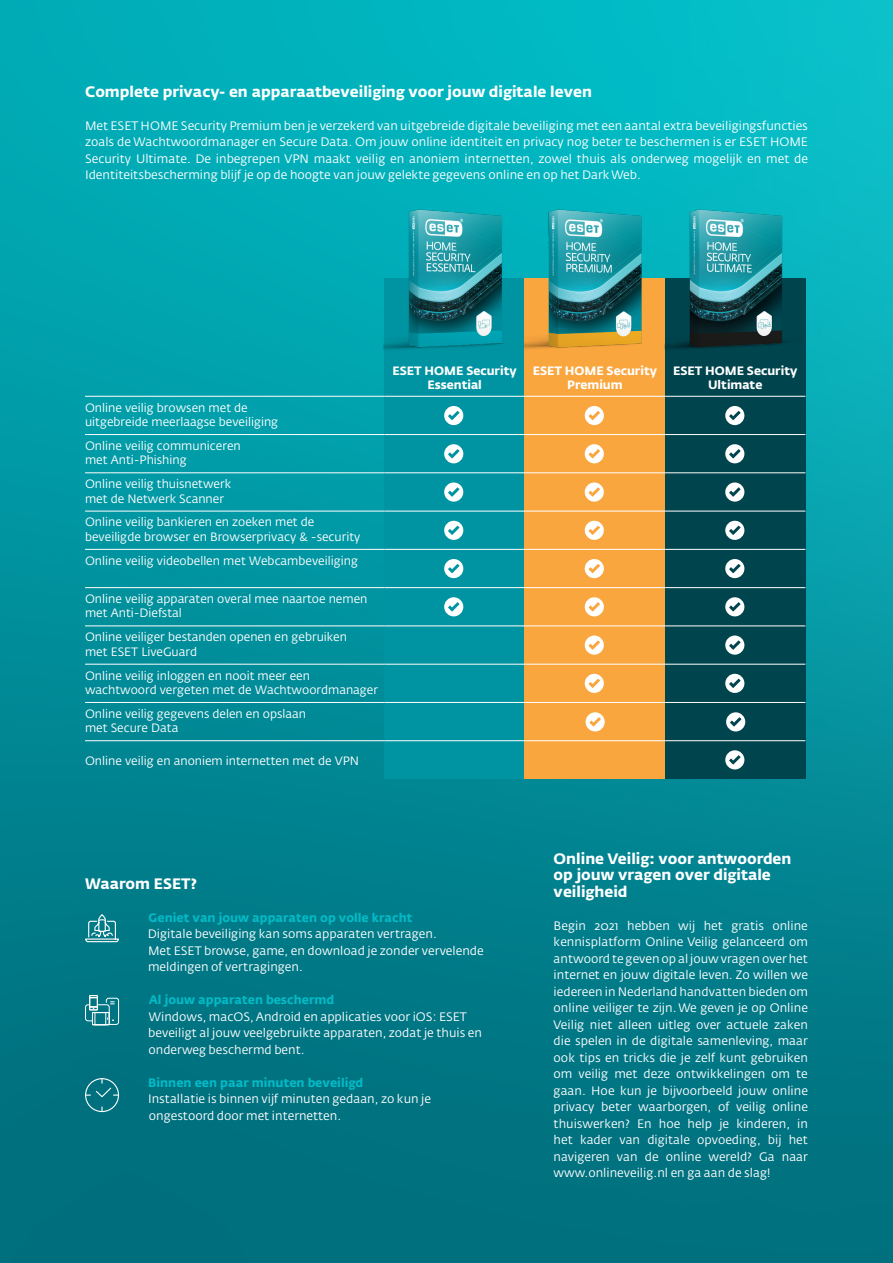
<style>
.page{position:relative;width:893px;height:1263px;background:#fff}
.page>*{position:absolute;margin:0;border:0;box-sizing:border-box;transform-origin:0 0}
.t1{font:700 15px/16.5px "Fedra Sans Alt Pro";color:#fff}
.t2{font:12.15px/16.5px "Fedra Sans Alt Pro";color:#fff}
.t3{font:700 12.15px "Fedra Sans Alt Pro";color:#03bac6}
.t4{font:12px/14.4px "Fedra Sans Alt Pro Book LF";color:#fff}
.t5{font:12px/14.4px "Fedra Sans Alt Pro Bold LF";color:#fff;text-align:center}
</style>
<div class="page">
<img style="left:0;top:0;width:893px;height:1263px">
<div style="left:384px;top:278px;width:140px;height:501px;background:#0094a2"></div>
<div style="left:524px;top:278px;width:141px;height:501px;background:#faa63f"></div>
<div style="left:665px;top:278px;width:140px;height:501px;background:#00444e"></div>
<hr style="left:85px;top:396px;width:299px;height:1px;background:#fff">
<hr style="left:384px;top:396px;width:141px;height:1px;background:#fff">
<hr style="left:525px;top:396px;width:140px;height:1px;background:#fff">
<hr style="left:665px;top:396px;width:140px;height:1px;background:#fff">
<hr style="left:85px;top:434px;width:299px;height:1px;background:#fff">
<hr style="left:384px;top:434px;width:141px;height:1px;background:#fff">
<hr style="left:525px;top:434px;width:140px;height:1px;background:#fff">
<hr style="left:665px;top:434px;width:140px;height:1px;background:#fff">
<hr style="left:85px;top:472px;width:299px;height:1px;background:#fff">
<hr style="left:384px;top:472px;width:141px;height:1px;background:#fff">
<hr style="left:525px;top:472px;width:140px;height:1px;background:#fff">
<hr style="left:665px;top:472px;width:140px;height:1px;background:#fff">
<hr style="left:85px;top:511px;width:299px;height:1px;background:#fff">
<hr style="left:384px;top:511px;width:141px;height:1px;background:#fff">
<hr style="left:525px;top:511px;width:140px;height:1px;background:#fff">
<hr style="left:665px;top:511px;width:140px;height:1px;background:#fff">
<hr style="left:85px;top:549px;width:299px;height:1px;background:#fff">
<hr style="left:384px;top:549px;width:141px;height:1px;background:#fff">
<hr style="left:525px;top:549px;width:140px;height:1px;background:#fff">
<hr style="left:665px;top:549px;width:140px;height:1px;background:#fff">
<hr style="left:85px;top:587px;width:299px;height:1px;background:#fff">
<hr style="left:384px;top:587px;width:141px;height:1px;background:#fff">
<hr style="left:525px;top:587px;width:140px;height:1px;background:#fff">
<hr style="left:665px;top:587px;width:140px;height:1px;background:#fff">
<hr style="left:85px;top:625px;width:299px;height:1px;background:#fff">
<hr style="left:384px;top:625px;width:141px;height:1px;background:#fff">
<hr style="left:525px;top:625px;width:140px;height:1px;background:#fff">
<hr style="left:665px;top:625px;width:140px;height:1px;background:#fff">
<hr style="left:85px;top:664px;width:299px;height:1px;background:#fff">
<hr style="left:384px;top:664px;width:141px;height:1px;background:#fff">
<hr style="left:525px;top:664px;width:140px;height:1px;background:#fff">
<hr style="left:665px;top:664px;width:140px;height:1px;background:#fff">
<hr style="left:85px;top:702px;width:299px;height:1px;background:#fff">
<hr style="left:384px;top:702px;width:141px;height:1px;background:#fff">
<hr style="left:525px;top:702px;width:140px;height:1px;background:#fff">
<hr style="left:665px;top:702px;width:140px;height:1px;background:#fff">
<hr style="left:85px;top:740px;width:299px;height:1px;background:#fff">
<hr style="left:384px;top:740px;width:141px;height:1px;background:#fff">
<hr style="left:525px;top:740px;width:140px;height:1px;background:#fff">
<hr style="left:665px;top:740px;width:140px;height:1px;background:#fff">
<svg style="left:725px;top:406px;width:19px;height:19px"></svg>
<svg style="left:585px;top:406px;width:19px;height:19px"></svg>
<svg style="left:444px;top:406px;width:19px;height:19px"></svg>
<svg style="left:725px;top:482px;width:19px;height:20px"></svg>
<svg style="left:585px;top:482px;width:19px;height:20px"></svg>
<svg style="left:444px;top:482px;width:19px;height:20px"></svg>
<svg style="left:725px;top:559px;width:19px;height:19px"></svg>
<svg style="left:585px;top:559px;width:19px;height:19px"></svg>
<svg style="left:444px;top:559px;width:19px;height:19px"></svg>
<svg style="left:725px;top:635px;width:19px;height:20px"></svg>
<svg style="left:585px;top:635px;width:19px;height:20px"></svg>
<svg style="left:726px;top:712px;width:19px;height:19px"></svg>
<svg style="left:586px;top:712px;width:19px;height:19px"></svg>
<svg style="left:725px;top:750px;width:19px;height:19px"></svg>
<svg style="left:725px;top:444px;width:19px;height:19px"></svg>
<svg style="left:585px;top:444px;width:19px;height:19px"></svg>
<svg style="left:444px;top:444px;width:19px;height:19px"></svg>
<svg style="left:725px;top:521px;width:19px;height:19px"></svg>
<svg style="left:585px;top:521px;width:19px;height:19px"></svg>
<svg style="left:444px;top:521px;width:19px;height:19px"></svg>
<svg style="left:725px;top:597px;width:19px;height:19px"></svg>
<svg style="left:585px;top:597px;width:19px;height:19px"></svg>
<svg style="left:444px;top:597px;width:19px;height:19px"></svg>
<svg style="left:725px;top:674px;width:19px;height:19px"></svg>
<svg style="left:585px;top:674px;width:19px;height:19px"></svg>
<img style="left:384px;top:195px;width:140px;height:155px">
<img style="left:665px;top:195px;width:140px;height:154px">
<img style="left:524px;top:196px;width:141px;height:154px">
<svg style="left:84px;top:913px;width:36px;height:30px"></svg>
<div style="left:89px;top:995px;width:9px;height:15px;border:1px solid #fff"></div>
<svg style="left:85px;top:997px;width:35px;height:29px"></svg>
<div style="left:85px;top:1078px;width:34px;height:34px;border:1px solid #fff;border-radius:50%"></div>
<svg style="left:86px;top:1077px;width:32px;height:36px"></svg>
<p class="t1" style="left:85px;top:83px;width:508px">Complete privacy- en apparaatbeveiliging voor jouw digitale leven</p>
<p class="t2" style="left:85px;top:117px;width:724px;text-align:justify">Met ESET HOME Security Premium ben je verzekerd van uitgebreide digitale beveiliging met een aantal extra beveiligingsfuncties zoals de Wachtwoordmanager en Secure Data. Om jouw online identiteit en privacy nog beter te beschermen is er ESET HOME Security Ultimate. De inbegrepen VPN maakt veilig en anoniem internetten, zowel thuis als onderweg mogelijk en met de Identiteitsbescherming blijf je op de hoogte van jouw gelekte gegevens online en op het Dark Web.</p>
<p class="t4" style="left:85px;top:400px;width:195px">Online veilig browsen met de uitgebreide meerlaagse beveiliging</p>
<p class="t4" style="left:85px;top:438px;width:157px">Online veilig communiceren met Anti-Phishing</p>
<p class="t4" style="left:85px;top:476px;width:148px">Online veilig thuisnetwerk met de Netwerk Scanner</p>
<p class="t4" style="left:85px;top:515px;width:277px">Online veilig bankieren en zoeken met de beveiligde browser en Browserprivacy &amp; -security</p>
<p class="t4" style="left:85px;top:553px;width:274px">Online veilig videobellen met Webcambeveiliging</p>
<p class="t4" style="left:85px;top:591px;width:284px">Online veilig apparaten overal mee naartoe nemen met Anti-Diefstal</p>
<p class="t4" style="left:85px;top:629px;width:263px">Online veiliger bestanden openen en gebruiken met ESET LiveGuard</p>
<p class="t4" style="left:85px;top:668px;width:295px">Online veilig inloggen en nooit meer een wachtwoord vergeten met de Wachtwoordmanager</p>
<p class="t4" style="left:85px;top:706px;width:222px">Online veilig gegevens delen en opslaan met Secure Data</p>
<p class="t4" style="left:85px;top:753px;width:276px">Online veilig en anoniem internetten met de VPN</p>
<p class="t5" style="left:393px;top:362px;width:126px">ESET HOME Security<br>Essential</p>
<p class="t5" style="left:533px;top:362px;width:126px">ESET HOME Security<br>Premium</p>
<p class="t5" style="left:673px;top:362px;width:126px">ESET HOME Security<br>Ultimate</p>
<p class="t1" style="left:85px;top:875px;width:113px">Waarom ESET?</p>
<p class="t3" style="left:149px;top:910px;width:265px">Geniet van jouw apparaten op volle kracht</p>
<p class="t2" style="left:148px;top:926px;width:337px">Digitale beveiliging kan soms apparaten vertragen.<br>Met ESET browse, game, en download je zonder vervelende meldingen of vertragingen.</p>
<p class="t3" style="left:149px;top:992px;width:187px">Al jouw apparaten beschermd</p>
<p class="t2" style="left:148px;top:1008px;width:335px">Windows, macOS, Android en applicaties voor iOS: ESET beveiligt al jouw veelgebruikte apparaten, zodat je thuis en onderweg beschermd bent.</p>
<p class="t3" style="left:148px;top:1075px;width:217px">Binnen een paar minuten beveiligd</p>
<p class="t2" style="left:148px;top:1091px;width:284px">Installatie is binnen vijf minuten gedaan, zo kun je ongestoord door met internetten.</p>
<p class="t1" style="left:554px;top:850px;width:239px">Online Veilig: voor antwoorden op jouw vragen over digitale veiligheid</p>
<p class="t2" style="left:554px;top:917px;width:256px;text-align:justify">Begin 2021 hebben wij het gratis online kennisplatform Online Veilig gelanceerd om antwoord te geven op al jouw vragen over het internet en jouw digitale leven. Zo willen we iedereen in Nederland handvatten bieden om online veiliger te zijn. We geven je op Online Veilig niet alleen uitleg over actuele zaken die spelen in de digitale samenleving, maar ook tips en tricks die je zelf kunt gebruiken om veilig met deze ontwikkelingen om te gaan. Hoe kun je bijvoorbeeld jouw online privacy beter waarborgen, of veilig online thuiswerken? En hoe help je kinderen, in het kader van digitale opvoeding, bij het navigeren van de online wereld? Ga naar www.onlineveilig.nl en ga aan de slag!</p>
</div>
